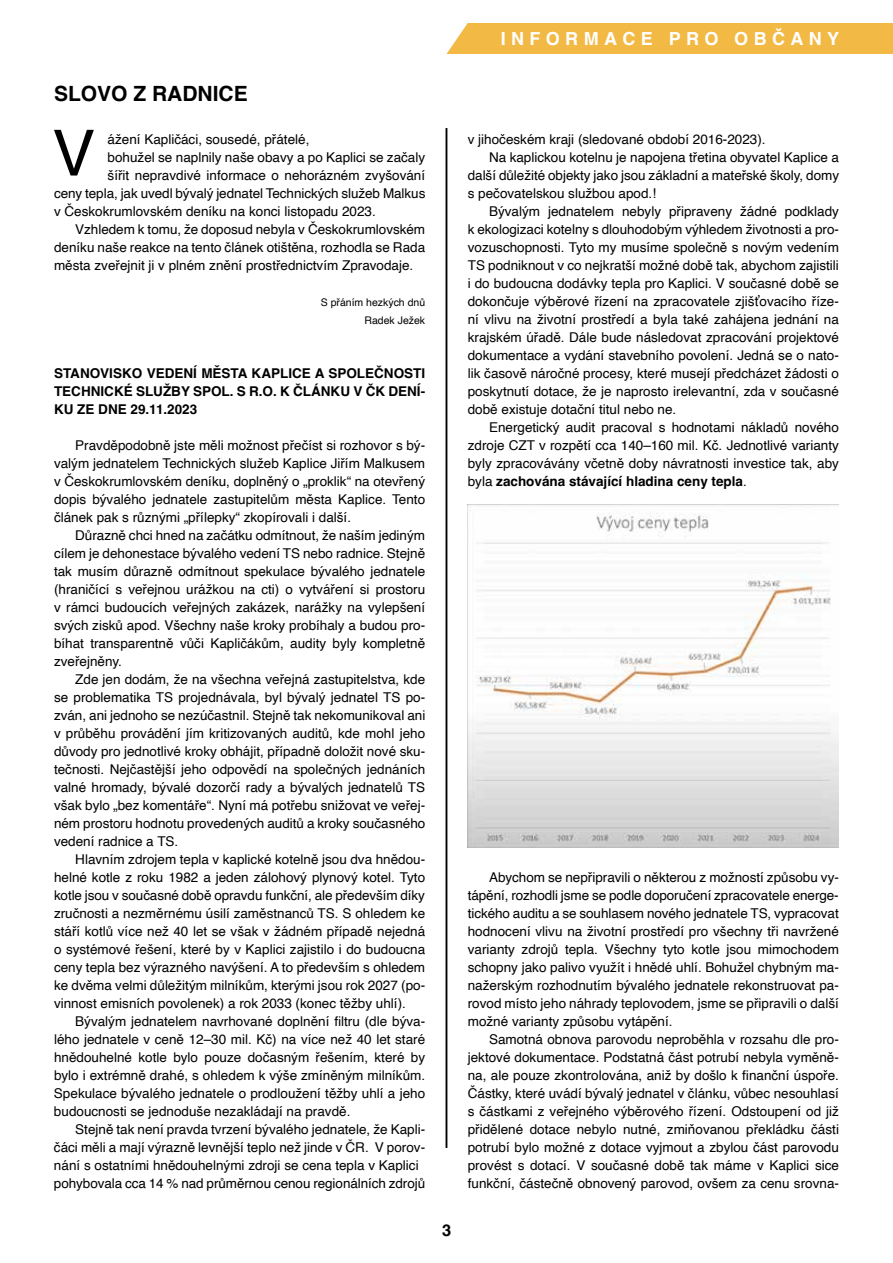
<style>
.page{position:relative;width:893px;height:1263px;background:#fff}
.page>*{position:absolute;margin:0;border:0;box-sizing:border-box;transform-origin:0 0}
.t1{font:63.75px "Helvetica";color:#000}
.t2{font:700 21px "Helvetica";color:#000}
.t3{font:700 18px "Helvetica";letter-spacing:.3em;color:#fff}
.t4{font:700 16.5px "Helvetica";color:#000}
.t5{font:13.5px/18px "Helvetica";color:#000;text-align:justify}
.t6{font:700 13.5px/18px "Helvetica";color:#000;text-align:justify}
.t7{font:10.5px/18px "Helvetica";color:#000;text-align:right}
.s1{font-weight:400}
</style>
<div class="page">
<div style="left:446px;top:23px;width:447px;height:31px;background:#f2b944"></div>
<hr style="left:446px;top:128px;width:1px;height:1020px;background:#000">
<img style="left:468px;top:505px;width:371px;height:343px">
<h2 class="t2" style="left:54px;top:81px;width:195px">SLOVO Z RADNICE</h2>
<h1 class="t1" style="left:52px;top:104px;width:44px">V</h1>
<p class="t5" style="left:108px;top:131px;width:203px">ážení Kapličáci, sousedé, přátelé,</p>
<p class="t5" style="left:108px;top:149px;width:319px">bohužel se naplnily naše obavy a po Kaplici se začaly</p>
<p class="t5" style="left:108px;top:167px;width:319px">šířit nepravdivé informace o nehorázném zvyšování</p>
<p class="t5" style="left:54px;top:185px;width:373px">ceny tepla, jak uvedl bývalý jednatel Technických služeb Malkus</p>
<p class="t5" style="left:54px;top:203px;width:323px">v Českokrumlovském deníku na konci listopadu 2023.</p>
<p class="t5" style="left:75px;top:221px;width:351px">Vzhledem k tomu, že doposud nebyla v Českokrumlovském</p>
<p class="t5" style="left:54px;top:239px;width:373px">deníku naše reakce na tento článek otištěna, rozhodla se Rada</p>
<p class="t5" style="left:54px;top:257px;width:361px">města zveřejnit ji v plném znění prostřednictvím Zpravodaje.</p>
<p class="t7" style="left:321px;top:294px;width:106px">S přáním hezkých dnů<br>Radek Ježek</p>
<p class="t6" style="left:54px;top:366px;width:373px">STANOVISKO VEDENÍ MĚSTA KAPLICE A SPOLEČNOSTI TECHNICKÉ SLUŽBY SPOL. S R.O. K ČLÁNKU V ČK DENÍ-KU ZE DNE 29.11.2023</p>
<p class="t5" style="left:54px;top:437px;width:373px;text-indent:21px">Pravděpodobně jste měli možnost přečíst si rozhovor s bý&shy;valým jednatelem Technických služeb Kaplice Jiřím Malkusem v Českokrumlovském deníku, doplněný o „proklik“ na otevřený dopis bývalého jednatele zastupitelům města Kaplice. Tento článek pak s různými „přílepky“ zkopírovali i další.</p>
<p class="t5" style="left:54px;top:527px;width:373px;text-indent:21px">Důrazně chci hned na začátku odmítnout, že naším jediným cílem je dehonestace bývalého vedení TS nebo radnice. Stejně tak musím důrazně odmítnout spekulace bývalého jednatele (hraničící s veřejnou urážkou na cti) o vytváření si prostoru v rámci budoucích veřejných zakázek, narážky na vylepšení svých zisků apod. Všechny naše kroky probíhaly a budou pro&shy;bíhat transparentně vůči Kapličákům, audity byly kompletně zveřejněny.</p>
<p class="t5" style="left:54px;top:671px;width:373px;text-indent:21px">Zde jen dodám, že na všechna veřejná zastupitelstva, kde se problematika TS projednávala, byl bývalý jednatel TS po&shy;zván, ani jednoho se nezúčastnil. Stejně tak nekomunikoval ani v průběhu provádění jím kritizovaných auditů, kde mohl jeho důvody pro jednotlivé kroky obhájit, případně doložit nové sku&shy;tečnosti. Nejčastější jeho odpovědí na společných jednáních valné hromady, bývalé dozorčí rady a bývalých jednatelů TS však bylo „bez komentáře“. Nyní má potřebu snižovat ve veřej&shy;ném prostoru hodnotu provedených auditů a kroky současného vedení radnice a TS.</p>
<p class="t5" style="left:54px;top:851px;width:373px;text-indent:21px">Hlavním zdrojem tepla v kaplické kotelně jsou dva hnědou&shy;helné kotle z roku 1982 a jeden zálohový plynový kotel. Tyto kotle jsou v současné době opravdu funkční, ale především díky zručnosti a nezměrnému úsilí zaměstnanců TS. S ohledem ke stáří kotlů více než 40 let se však v žádném případě nejedná o systémové řešení, které by v Kaplici zajistilo i do budoucna ceny tepla bez výrazného navýšení. A to především s ohledem ke dvěma velmi důležitým milníkům, kterými jsou rok 2027 (po&shy;vinnost emisních povolenek) a rok 2033 (konec těžby uhlí).</p>
<p class="t5" style="left:54px;top:1013px;width:373px;text-indent:21px">Bývalým jednatelem navrhované doplnění filtru (dle býva&shy;lého jednatele v ceně 12–30 mil. Kč) na více než 40 let staré hnědouhelné kotle bylo pouze dočasným řešením, které by bylo i extrémně drahé, s ohledem k výše zmíněným milníkům.<br>Spekulace bývalého jednatele o prodloužení těžby uhlí a jeho budoucnosti se jednoduše nezakládají na pravdě.</p>
<p class="t5" style="left:54px;top:1120px;width:373px;text-align:left;text-indent:21px">Stejně tak není pravda tvrzení bývalého jednatele, že Kapli&shy;čáci měli a mají výrazně levnější teplo než jinde v ČR. V porov&shy;nání s ostatními hnědouhelnými zdroji se cena tepla v Kaplici pohybovala cca 14 % nad průměrnou cenou regionálních zdrojů</p>
<h3 class="t3" style="left:501px;top:28px;width:340px">INFORMACE PRO OBČANY</h3>
<p class="t5" style="left:468px;top:131px;width:299px">v jihočeském kraji (sledované období 2016-2023).</p>
<p class="t5" style="left:489px;top:149px;width:351px">Na kaplickou kotelnu je napojena třetina obyvatel Kaplice a</p>
<p class="t5" style="left:468px;top:167px;width:373px">další důležité objekty jako jsou základní a mateřské školy, domy</p>
<p class="t5" style="left:468px;top:185px;width:190px">s pečovatelskou službou apod.!</p>
<p class="t5" style="left:489px;top:203px;width:351px">Bývalým jednatelem nebyly připraveny žádné podklady</p>
<p class="t5" style="left:468px;top:221px;width:373px">k ekologizaci kotelny s dlouhodobým výhledem životnosti a pro-</p>
<p class="t5" style="left:468px;top:239px;width:373px">vozuschopnosti. Tyto my musíme společně s novým vedením</p>
<p class="t5" style="left:468px;top:257px;width:373px">TS podniknout v co nejkratší možné době tak, abychom zajistili</p>
<p class="t5" style="left:468px;top:275px;width:373px">i do budoucna dodávky tepla pro Kaplici. V současné době se</p>
<p class="t5" style="left:468px;top:293px;width:373px">dokončuje výběrové řízení na zpracovatele zjišťovacího říze-</p>
<p class="t5" style="left:468px;top:311px;width:373px">ní vlivu na životní prostředí a byla také zahájena jednání na</p>
<p class="t5" style="left:468px;top:329px;width:373px">krajském úřadě. Dále bude následovat zpracování projektové</p>
<p class="t5" style="left:468px;top:347px;width:373px">dokumentace a vydání stavebního povolení. Jedná se o nato-</p>
<p class="t5" style="left:468px;top:365px;width:373px">lik časově náročné procesy, které musejí předcházet žádosti o</p>
<p class="t5" style="left:468px;top:383px;width:373px">poskytnutí dotace, že je naprosto irelevantní, zda v současné</p>
<p class="t5" style="left:468px;top:401px;width:210px">době existuje dotační titul nebo ne.</p>
<p class="t5" style="left:489px;top:419px;width:351px">Energetický audit pracoval s hodnotami nákladů nového</p>
<p class="t5" style="left:468px;top:437px;width:373px">zdroje CZT v rozpětí cca 140–160 mil. Kč. Jednotlivé varianty</p>
<p class="t5" style="left:468px;top:455px;width:373px">byly zpracovávány včetně doby návratnosti investice tak, aby</p>
<p class="t6" style="left:468px;top:474px;width:281px"><span class="s1">byla</span> zachována stávající hladina ceny tepla<span class="s1">.</span></p>
<p class="t4" style="left:442px;top:1220px;width:11px">3</p>
<p class="t5" style="left:468px;top:869px;width:373px;text-indent:21px">Abychom se nepřipravili o některou z možností způsobu vy&shy;tápění, rozhodli jsme se podle doporučení zpracovatele energe&shy;tického auditu a se souhlasem nového jednatele TS, vypracovat hodnocení vlivu na životní prostředí pro všechny tři navržené varianty zdrojů tepla. Všechny tyto kotle jsou mimochodem schopny jako palivo využít i hnědé uhlí. Bohužel chybným ma&shy;nažerským rozhodnutím bývalého jednatele rekonstruovat pa&shy;rovod místo jeho náhrady teplovodem, jsme se připravili o další možné varianty způsobu vytápění.</p>
<p class="t5" style="left:468px;top:1031px;width:373px;text-indent:21px">Samotná obnova parovodu neproběhla v rozsahu dle pro&shy;jektové dokumentace. Podstatná část potrubí nebyla vyměně&shy;na, ale pouze zkontrolována, aniž by došlo k finanční úspoře.<br>Částky, které uvádí bývalý jednatel v článku, vůbec nesouhlasí s částkami z veřejného výběrového řízení. Odstoupení od již přidělené dotace nebylo nutné, zmiňovanou překládku části potrubí bylo možné z dotace vyjmout a zbylou část parovodu provést s dotací. V současné době tak máme v Kaplici sice funkční, částečně obnovený parovod, ovšem za cenu srovna-</p>
</div>
